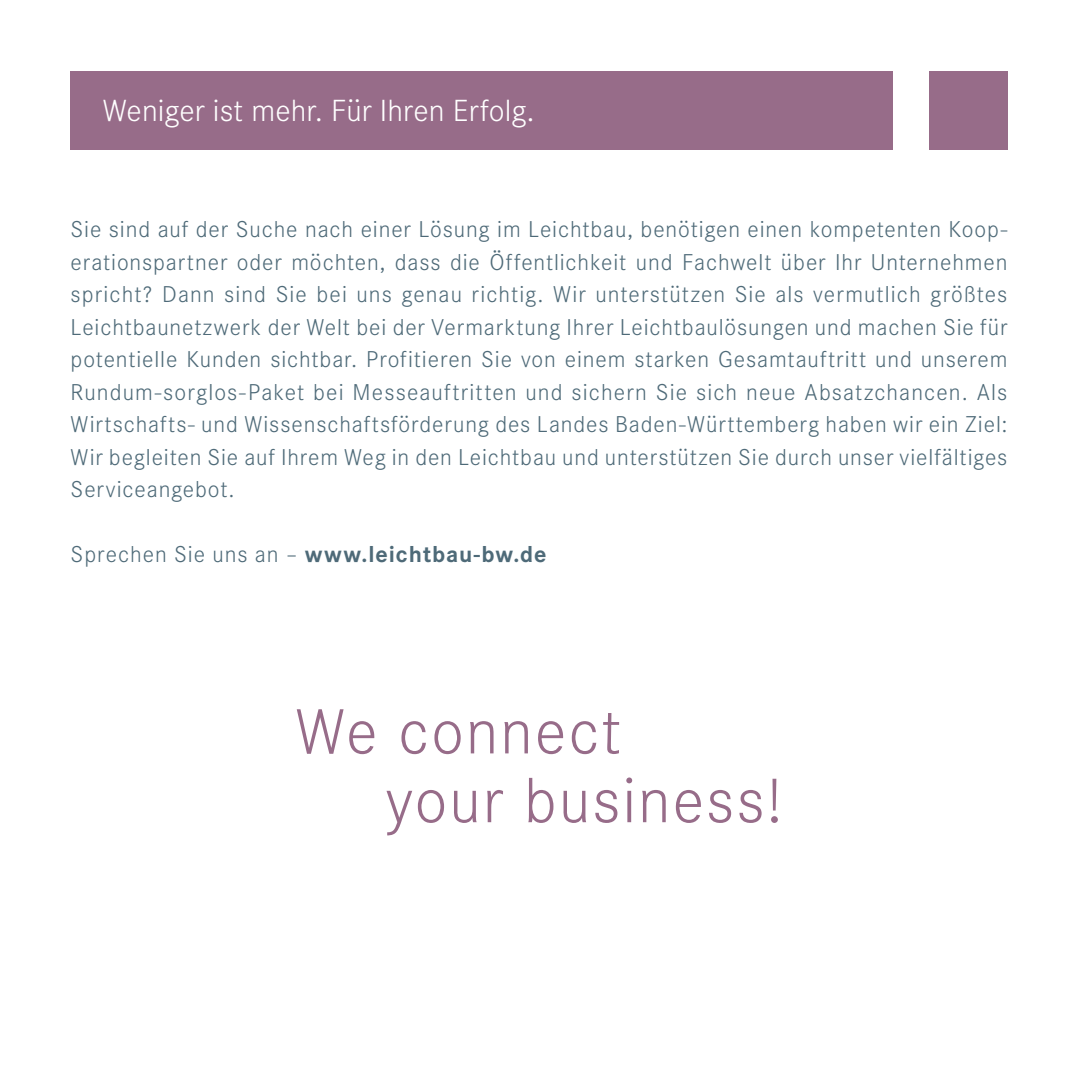
<style>
.page{position:relative;width:1078px;height:1078px;background:#fff}
.page>*{position:absolute;margin:0;border:0;box-sizing:border-box;transform-origin:0 0}
.t1{font:300 62.5px/68.8px "Corporate SBQ";letter-spacing:.03em;color:#976c89}
.t2{font:300 30px "Corporate SBQ";letter-spacing:.005em;color:#fff}
.t3{font:300 22.5px/32.5px "Corporate SBQ";letter-spacing:.04em;color:#4e6a78;text-align:justify}
.t4{font:700 22.5px "Corporate SBQ";letter-spacing:.04em;color:#4e6a78}
.s1{font-weight:300}
</style>
<div class="page">
<div style="left:71px;top:71px;width:822px;height:78px;background:#976c89"></div>
<div style="left:928px;top:71px;width:79px;height:78px;background:#976c89"></div>
<h2 class="t2" style="left:103px;top:93px;width:433px">Weniger ist mehr. Für Ihren Erfolg.</h2>
<p class="t3" style="left:71px;top:213px;width:938px">Sie sind auf der Suche nach einer Lösung im Leichtbau, benötigen einen kompetenten Koop&shy;erationspartner oder möchten, dass die Öffentlichkeit und Fachwelt über Ihr Unternehmen spricht? Dann sind Sie bei uns genau richtig. Wir unterstützen Sie als vermutlich größtes Leichtbaunetzwerk der Welt bei der Vermarktung Ihrer Leichtbaulösungen und machen Sie für potentielle Kunden sichtbar. Profitieren Sie von einem starken Gesamtauftritt und unserem Rundum-sorglos-Paket bei Messeauftritten und sichern Sie sich neue Absatzchancen. Als Wirtschafts- und Wissenschaftsförderung des Landes Baden-Württemberg haben wir ein Ziel:<br>Wir begleiten Sie auf Ihrem Weg in den Leichtbau und unterstützen Sie durch unser vielfältiges Serviceangebot.</p>
<p class="t4" style="left:71px;top:540px;width:477px"><span class="s1">Sprechen Sie uns an –</span> www.leichtbau-bw.de</p>
<h1 class="t1" style="left:385px;top:698px;width:398px;text-indent:-90px">We connect<br>your business!</h1>
</div>
